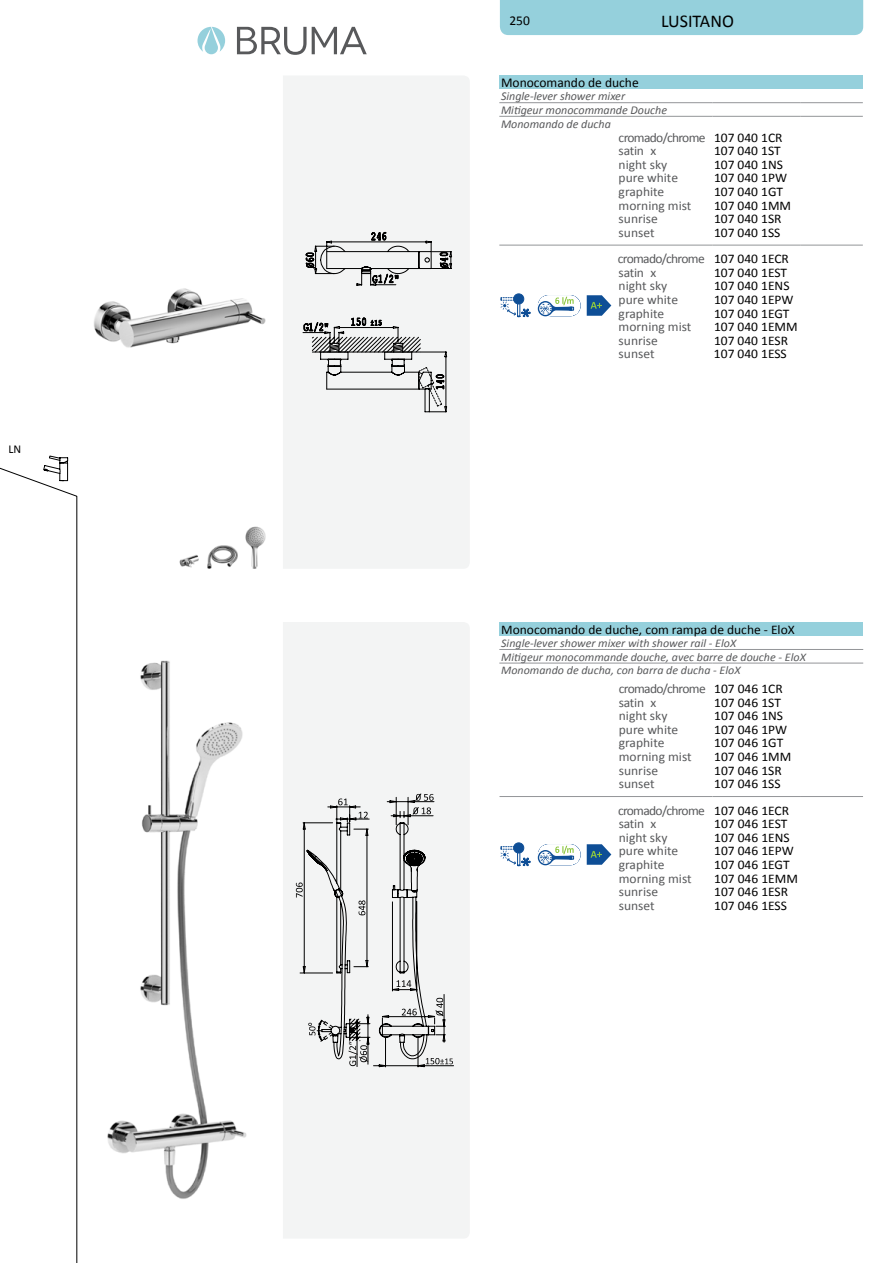
<style>
.page{position:relative;width:893px;height:1263px;background:#fff}
.page>*{position:absolute;margin:0;border:0;box-sizing:border-box;transform-origin:0 0}
.t1{font:18px "Calibri";color:#000}
.t2{font:13.5px "Calibri";color:#000}
.t3{font:13.2px/26.4px "Calibri";color:#000}
.t4{font:13.2px "Calibri";color:#58595b}
.t5{font:13.2px/13.6px "Calibri";letter-spacing:-.05em;color:#58595b}
.t6{font:italic 12px/13.6px "Calibri";color:#58595b}
.t7{font:12px "Calibri";color:#000}
.t8{font:italic 11.7px/13.6px "Calibri";color:#58595b}
.s1{color:#000}
.s2{color:#58595b}
</style>
<div class="page">
<div style="left:500px;top:0;width:363px;height:35px;background:#95d0dc"></div>
<svg style="left:237px;top:27px;width:130px;height:28px"></svg>
<svg style="left:198px;top:27px;width:27px;height:27px"></svg>
<svg style="left:69px;top:493px;width:8px;height:770px"></svg>
<svg style="left:0;top:455px;width:69px;height:39px"></svg>
<div style="left:283px;top:76px;width:186px;height:492px;background:#f3f4f4"></div>
<div style="left:283px;top:622px;width:186px;height:616px;background:#f3f4f4"></div>
<img style="left:94px;top:288px;width:172px;height:60px">
<div style="left:499px;top:75px;width:364px;height:14px;background:#95d0dc"></div>
<hr style="left:499px;top:102px;width:213px;height:1px;background:#939598">
<hr style="left:712px;top:102px;width:89px;height:1px;background:#939598">
<hr style="left:801px;top:102px;width:62px;height:1px;background:#939598">
<hr style="left:499px;top:116px;width:213px;height:1px;background:#939598">
<hr style="left:712px;top:116px;width:89px;height:1px;background:#939598">
<hr style="left:801px;top:116px;width:62px;height:1px;background:#939598">
<hr style="left:712px;top:245px;width:89px;height:1px;background:#939598">
<hr style="left:801px;top:245px;width:62px;height:1px;background:#939598">
<hr style="left:499px;top:245px;width:213px;height:1px;background:#939598">
<svg style="left:587px;top:295px;width:24px;height:21px"></svg>
<svg style="left:500px;top:297px;width:31px;height:20px"></svg>
<div style="left:514px;top:294px;width:10px;height:10px;background:#0e4e96;border-radius:50%"></div>
<div style="left:513px;top:294px;width:11px;height:10px;border:1px solid #0e4e96;border-radius:50%"></div>
<svg style="left:537px;top:295px;width:44px;height:21px"></svg>
<div style="left:499px;top:622px;width:364px;height:14px;background:#95d0dc"></div>
<hr style="left:499px;top:649px;width:213px;height:1px;background:#939598">
<hr style="left:712px;top:649px;width:89px;height:1px;background:#939598">
<hr style="left:801px;top:649px;width:62px;height:1px;background:#939598">
<hr style="left:499px;top:663px;width:213px;height:1px;background:#939598">
<hr style="left:712px;top:663px;width:89px;height:1px;background:#939598">
<hr style="left:801px;top:663px;width:62px;height:1px;background:#939598">
<hr style="left:499px;top:796px;width:213px;height:1px;background:#939598">
<hr style="left:712px;top:796px;width:89px;height:1px;background:#939598">
<hr style="left:801px;top:796px;width:62px;height:1px;background:#939598">
<svg style="left:587px;top:844px;width:24px;height:21px"></svg>
<svg style="left:500px;top:846px;width:31px;height:20px"></svg>
<div style="left:514px;top:843px;width:10px;height:10px;background:#0e4e96;border-radius:50%"></div>
<div style="left:513px;top:843px;width:11px;height:10px;border:1px solid #0e4e96;border-radius:50%"></div>
<svg style="left:537px;top:844px;width:44px;height:21px"></svg>
<img style="left:107px;top:660px;width:140px;height:539px">
<img style="left:179px;top:555px;width:20px;height:13px">
<img style="left:245px;top:526px;width:20px;height:43px">
<img style="left:208px;top:546px;width:29px;height:23px">
<svg style="left:303px;top:232px;width:149px;height:180px"></svg>
<svg style="left:296px;top:793px;width:158px;height:274px"></svg>
<p class="t7" style="left:9px;top:442px;width:14px">LN</p>
<p class="t2" style="left:509px;top:12px;width:22px">250</p>
<h1 class="t1" style="left:661px;top:9px;width:74px">LUSITANO</h1>
<p class="t2" style="left:501px;top:74px;width:139px">Monocomando de duche</p>
<p class="t6" style="left:501px;top:89px;width:168px">Single-lever shower mixer<br>Mitigeur monocommande Douche<br>Monomando de ducha</p>
<p class="t5" style="left:619px;top:130px;width:165px">cromado/chrome <span class="s1">107 040 1CR </span>satin x</p>
<p class="t3" style="left:714px;top:138px;width:68px">107 040 1ST</p>
<p class="t4" style="left:619px;top:156px;width:50px">night sky</p>
<p class="t3" style="left:714px;top:151px;width:70px">107 040 1NS</p>
<p class="t4" style="left:619px;top:170px;width:61px">pure white</p>
<p class="t3" style="left:714px;top:165px;width:75px">107 040 1PW</p>
<p class="t4" style="left:619px;top:183px;width:47px">graphite</p>
<p class="t3" style="left:714px;top:179px;width:71px">107 040 1GT</p>
<p class="t4" style="left:619px;top:197px;width:74px">morning mist</p>
<p class="t3" style="left:714px;top:192px;width:79px">107 040 1MM</p>
<p class="t4" style="left:619px;top:210px;width:41px">sunrise</p>
<p class="t3" style="left:714px;top:206px;width:69px">107 040 1SR</p>
<p class="t4" style="left:619px;top:224px;width:37px">sunset</p>
<p class="t3" style="left:618px;top:219px;width:173px;text-indent:96px">107 040 1SS <span class="s2">cromado/chrome</span> 107 040 1ECR</p>
<p class="t4" style="left:619px;top:264px;width:39px">satin x</p>
<p class="t3" style="left:714px;top:259px;width:75px">107 040 1EST</p>
<p class="t4" style="left:619px;top:278px;width:50px">night sky</p>
<p class="t3" style="left:714px;top:273px;width:77px">107 040 1ENS</p>
<p class="t4" style="left:619px;top:291px;width:61px">pure white</p>
<p class="t3" style="left:714px;top:286px;width:81px">107 040 1EPW</p>
<p class="t4" style="left:619px;top:305px;width:47px">graphite</p>
<p class="t3" style="left:714px;top:300px;width:77px">107 040 1EGT</p>
<p class="t4" style="left:619px;top:319px;width:74px">morning mist</p>
<p class="t3" style="left:714px;top:314px;width:85px">107 040 1EMM</p>
<p class="t4" style="left:619px;top:332px;width:41px">sunrise</p>
<p class="t3" style="left:714px;top:327px;width:75px">107 040 1ESR</p>
<p class="t4" style="left:619px;top:346px;width:37px">sunset</p>
<p class="t3" style="left:714px;top:341px;width:74px">107 040 1ESS</p>
<p class="t3" style="left:501px;top:616px;width:295px">Monocomando de duche, com rampa de duche - EloX</p>
<p class="t8" style="left:501px;top:636px;width:306px">Single-lever shower mixer with shower rail - EloX<br>Mitigeur monocommande douche, avec barre de douche - EloX<br>Monomando de ducha, con barra de ducha - EloX</p>
<p class="t5" style="left:619px;top:682px;width:165px">cromado/chrome <span class="s1">107 046 1CR </span>satin x</p>
<p class="t3" style="left:714px;top:689px;width:68px">107 046 1ST</p>
<p class="t4" style="left:619px;top:707px;width:50px">night sky</p>
<p class="t3" style="left:714px;top:703px;width:70px">107 046 1NS</p>
<p class="t4" style="left:619px;top:721px;width:61px">pure white</p>
<p class="t3" style="left:714px;top:716px;width:75px">107 046 1PW</p>
<p class="t4" style="left:619px;top:735px;width:47px">graphite</p>
<p class="t3" style="left:714px;top:730px;width:71px">107 046 1GT</p>
<p class="t4" style="left:619px;top:748px;width:74px">morning mist</p>
<p class="t3" style="left:714px;top:743px;width:79px">107 046 1MM</p>
<p class="t4" style="left:619px;top:762px;width:41px">sunrise</p>
<p class="t3" style="left:714px;top:757px;width:69px">107 046 1SR</p>
<p class="t4" style="left:619px;top:775px;width:37px">sunset</p>
<p class="t3" style="left:618px;top:771px;width:173px;text-indent:96px">107 046 1SS <span class="s2">cromado/chrome</span> 107 046 1ECR</p>
<p class="t4" style="left:619px;top:815px;width:39px">satin x</p>
<p class="t3" style="left:714px;top:811px;width:75px">107 046 1EST</p>
<p class="t4" style="left:619px;top:829px;width:50px">night sky</p>
<p class="t3" style="left:714px;top:824px;width:77px">107 046 1ENS</p>
<p class="t4" style="left:619px;top:843px;width:61px">pure white</p>
<p class="t3" style="left:714px;top:838px;width:81px">107 046 1EPW</p>
<p class="t4" style="left:619px;top:856px;width:47px">graphite</p>
<p class="t3" style="left:714px;top:851px;width:77px">107 046 1EGT</p>
<p class="t4" style="left:619px;top:870px;width:74px">morning mist</p>
<p class="t3" style="left:714px;top:865px;width:85px">107 046 1EMM</p>
<p class="t4" style="left:619px;top:883px;width:41px">sunrise</p>
<p class="t3" style="left:714px;top:879px;width:75px">107 046 1ESR</p>
<p class="t4" style="left:619px;top:897px;width:37px">sunset</p>
<p class="t3" style="left:714px;top:892px;width:74px">107 046 1ESS</p>
</div>
